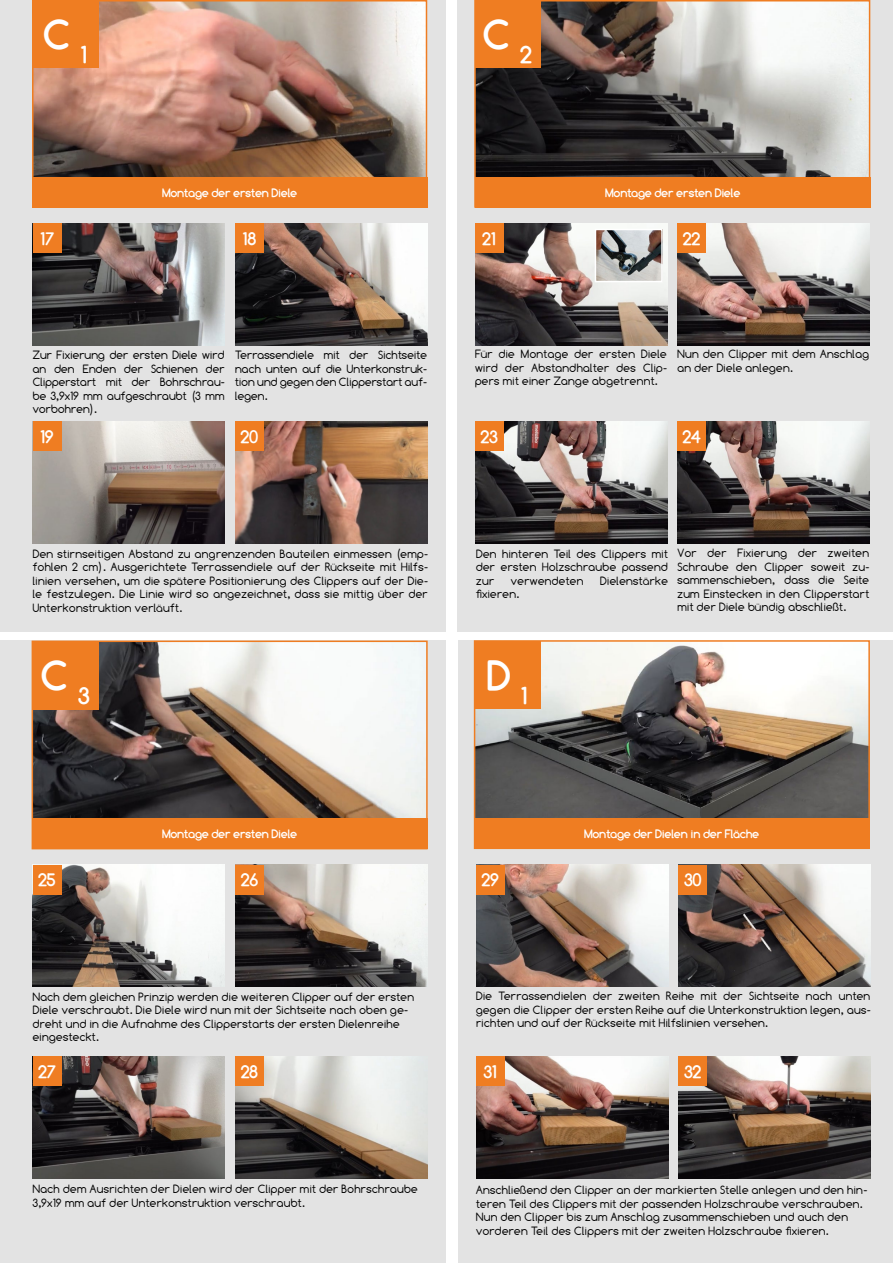
<style>
.page{position:relative;width:893px;height:1263px;background:#fff}
.page>*{position:absolute;margin:0;border:0;box-sizing:border-box;transform-origin:0 0}
.t1{font:700 41.4px "Comfortaa";color:#fff}
.t2{font:700 18px "Comfortaa";color:#fff}
.t3{font:12px/13.5px "Comfortaa";color:#000;text-align:justify}
.t4{font:700 12px "Comfortaa";color:#fff}
</style>
<div class="page">
<div style="left:457px;top:0;width:436px;height:632px;background:#e3e3e3"></div>
<div style="left:458px;top:640px;width:435px;height:623px;background:#e3e3e3"></div>
<div style="left:0;top:640px;width:445px;height:623px;background:#e3e3e3"></div>
<img style="left:477px;top:3px;width:390px;height:174px">
<div style="left:474px;top:0;width:396px;height:208px;border:2px solid #ef7d22"></div>
<img style="left:477px;top:643px;width:390px;height:175px">
<div style="left:474px;top:640px;width:396px;height:209px;border:2px solid #ef7d22"></div>
<img style="left:35px;top:643px;width:390px;height:175px">
<div style="left:32px;top:640px;width:396px;height:209px;border:2px solid #ef7d22"></div>
<img style="left:475px;top:224px;width:192px;height:121px">
<img style="left:475px;top:422px;width:192px;height:121px">
<img style="left:476px;top:865px;width:192px;height:121px">
<img style="left:476px;top:1056px;width:192px;height:122px">
<img style="left:33px;top:865px;width:192px;height:121px">
<img style="left:33px;top:1056px;width:192px;height:122px">
<img style="left:677px;top:422px;width:193px;height:121px">
<img style="left:677px;top:224px;width:192px;height:121px">
<img style="left:679px;top:865px;width:192px;height:121px">
<img style="left:679px;top:1056px;width:192px;height:122px">
<img style="left:235px;top:865px;width:192px;height:121px">
<img style="left:235px;top:1056px;width:192px;height:122px">
<div style="left:475px;top:224px;width:29px;height:29px;background:#ef7d22"></div>
<div style="left:475px;top:421px;width:29px;height:30px;background:#ef7d22"></div>
<div style="left:476px;top:865px;width:29px;height:29px;background:#ef7d22"></div>
<div style="left:476px;top:1056px;width:29px;height:30px;background:#ef7d22"></div>
<div style="left:33px;top:865px;width:28px;height:29px;background:#ef7d22"></div>
<div style="left:33px;top:1056px;width:28px;height:30px;background:#ef7d22"></div>
<div style="left:677px;top:421px;width:29px;height:30px;background:#ef7d22"></div>
<div style="left:677px;top:224px;width:29px;height:29px;background:#ef7d22"></div>
<div style="left:679px;top:865px;width:28px;height:29px;background:#ef7d22"></div>
<div style="left:679px;top:1056px;width:28px;height:30px;background:#ef7d22"></div>
<div style="left:235px;top:865px;width:29px;height:29px;background:#ef7d22"></div>
<div style="left:235px;top:1056px;width:29px;height:30px;background:#ef7d22"></div>
<div style="left:475px;top:0;width:66px;height:68px;background:#ef7d22"></div>
<div style="left:475px;top:641px;width:66px;height:68px;background:#ef7d22"></div>
<div style="left:33px;top:641px;width:66px;height:68px;background:#ef7d22"></div>
<div style="left:475px;top:177px;width:395px;height:31px;background:#ef7d22"></div>
<div style="left:32px;top:818px;width:395px;height:31px;background:#ef7d22"></div>
<div style="left:474px;top:818px;width:395px;height:31px;background:#ef7d22"></div>
<div style="left:0;top:0;width:445px;height:631px;background:#e3e3e3"></div>
<img style="left:35px;top:3px;width:389px;height:174px">
<div style="left:32px;top:0;width:395px;height:208px;border:2px solid #ef7d22"></div>
<img style="left:33px;top:223px;width:192px;height:122px">
<img style="left:33px;top:422px;width:192px;height:121px">
<img style="left:235px;top:422px;width:192px;height:121px">
<img style="left:235px;top:223px;width:192px;height:122px">
<div style="left:32px;top:177px;width:395px;height:31px;background:#ef7d22"></div>
<div style="left:33px;top:223px;width:28px;height:30px;background:#ef7d22"></div>
<div style="left:33px;top:422px;width:28px;height:29px;background:#ef7d22"></div>
<div style="left:235px;top:422px;width:29px;height:29px;background:#ef7d22"></div>
<div style="left:235px;top:223px;width:29px;height:30px;background:#ef7d22"></div>
<div style="left:33px;top:0;width:66px;height:68px;background:#ef7d22"></div>
<img style="left:598px;top:232px;width:62px;height:47px">
<div style="left:595px;top:229px;width:68px;height:53px;border:2px solid #fff"></div>
<h1 class="t1" style="left:44px;top:11px;width:45px">C <sub>1</sub></h1>
<h2 class="t2" style="left:40px;top:228px;width:15px">17</h2>
<p class="t4" style="left:162px;top:186px;width:137px">Montage der ersten Diele</p>
<h2 class="t2" style="left:243px;top:228px;width:15px">18</h2>
<h1 class="t1" style="left:484px;top:11px;width:50px">C <sub>2</sub></h1>
<h2 class="t2" style="left:483px;top:228px;width:15px">21</h2>
<p class="t4" style="left:605px;top:186px;width:137px">Montage der ersten Diele</p>
<h2 class="t2" style="left:683px;top:228px;width:19px">22</h2>
<p class="t3" style="left:33px;top:348px;width:194px">Zur Fixierung der ersten Diele wird an den Enden der Schienen der Clipperstart mit der Bohrschrau&shy;be 3,9x19 mm aufgeschraubt (3 mm vorbohren).</p>
<p class="t3" style="left:475px;top:347px;width:194px">Für die Montage der ersten Diele wird der Abstandhalter des Clip&shy;pers mit einer Zange abgetrennt.</p>
<p class="t3" style="left:235px;top:348px;width:194px">Terrassendiele mit der Sichtseite nach unten auf die Unterkonstruk&shy;tion und gegen den Clipperstart auf&shy;legen.</p>
<p class="t3" style="left:677px;top:347px;width:194px">Nun den Clipper mit dem Anschlag an der Diele anlegen.</p>
<h2 class="t2" style="left:40px;top:426px;width:15px">19</h2>
<h2 class="t2" style="left:241px;top:426px;width:19px">20</h2>
<p class="t3" style="left:33px;top:547px;width:397px">Den stirnseitigen Abstand zu angrenzenden Bauteilen einmessen (emp&shy;fohlen 2 cm). Ausgerichtete Terrassendiele auf der Rückseite mit Hilfs&shy;linien versehen, um die spätere Positionierung des Clippers auf der Die&shy;le festzulegen. Die Linie wird so angezeichnet, dass sie mittig über der Unterkonstruktion verläuft.</p>
<h1 class="t1" style="left:42px;top:652px;width:49px">C <sub>3</sub></h1>
<h2 class="t2" style="left:481px;top:426px;width:18px">23</h2>
<h2 class="t2" style="left:683px;top:426px;width:20px">24</h2>
<p class="t3" style="left:476px;top:547px;width:194px">Den hinteren Teil des Clippers mit der ersten Holzschraube passend zur</p>
<p class="t3" style="left:511px;top:574px;width:74px">verwendeten</p>
<p class="t3" style="left:600px;top:574px;width:69px">Dielenstärke</p>
<p class="t3" style="left:476px;top:587px;width:45px">fixieren.</p>
<p class="t3" style="left:677px;top:546px;width:194px">Vor der Fixierung der zweiten Schraube den Clipper soweit zu&shy;sammenschieben, dass die Seite zum Einstecken in den Clipperstart mit der Diele bündig abschließt.</p>
<h1 class="t1" style="left:488px;top:651px;width:41px">D <sub>1</sub></h1>
<h2 class="t2" style="left:38px;top:870px;width:19px">25</h2>
<p class="t4" style="left:162px;top:827px;width:137px">Montage der ersten Diele</p>
<p class="t4" style="left:584px;top:827px;width:177px">Montage der Dielen in der Fläche</p>
<h2 class="t2" style="left:241px;top:870px;width:18px">26</h2>
<h2 class="t2" style="left:482px;top:869px;width:19px">29</h2>
<h2 class="t2" style="left:684px;top:869px;width:19px">30</h2>
<p class="t3" style="left:33px;top:990px;width:383px;text-align:left">Nach dem gleichen Prinzip werden die weiteren Clipper auf der ersten Diele verschraubt. Die Diele wird nun mit der Sichtseite nach oben ge&shy;dreht und in die Aufnahme des Clipperstarts der ersten Dielenreihe eingesteckt.</p>
<p class="t3" style="left:476px;top:989px;width:396px">Die Terrassendielen der zweiten Reihe mit der Sichtseite nach unten gegen die Clipper der ersten Reihe auf die Unterkonstruktion legen, aus&shy;richten und auf der Rückseite mit Hilfslinien versehen.</p>
<h2 class="t2" style="left:39px;top:1061px;width:19px">27</h2>
<h2 class="t2" style="left:241px;top:1061px;width:19px">28</h2>
<h2 class="t2" style="left:484px;top:1061px;width:15px">31</h2>
<h2 class="t2" style="left:684px;top:1061px;width:18px">32</h2>
<p class="t3" style="left:33px;top:1182px;width:387px">Nach dem Ausrichten der Dielen wird der Clipper mit der Bohrschraube<br>3,9x19 mm auf der Unterkonstruktion verschraubt.</p>
<p class="t3" style="left:476px;top:1183px;width:393px;text-align:left">Anschließend den Clipper an der markierten Stelle anlegen und den hin&shy;teren Teil des Clippers mit der passenden Holzschraube verschrauben.<br>Nun den Clipper bis zum Anschlag zusammenschieben und auch den vorderen Teil des Clippers mit der zweiten Holzschraube fixieren.</p>
</div>
